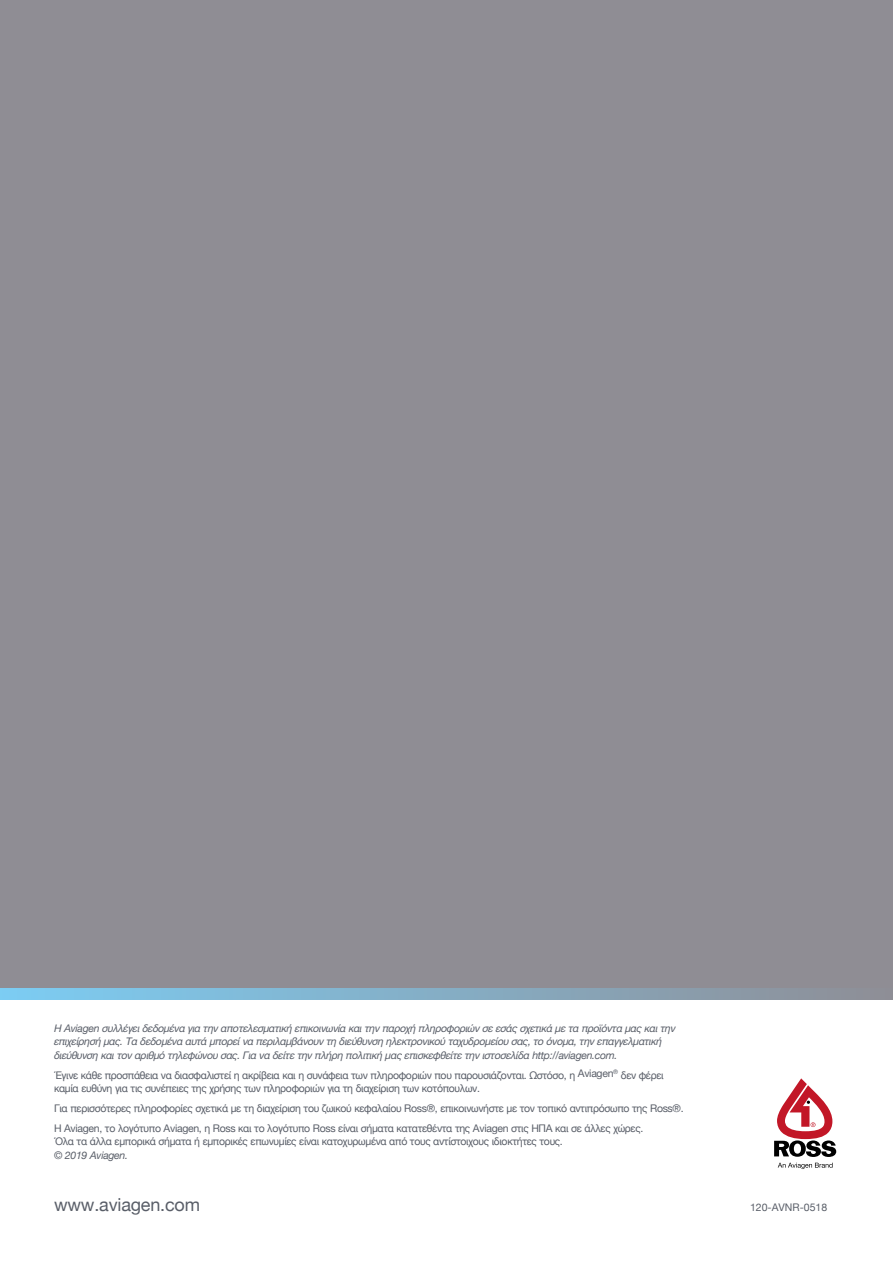
<style>
.page{position:relative;width:893px;height:1263px;background:#fff}
.page>*{position:absolute;margin:0;border:0;box-sizing:border-box;transform-origin:0 0}
.t1{font:18px "Helvetica Neue";letter-spacing:-.01em;color:#595e68}
.t2{font:10.5px/13.5px "Helvetica Neue";letter-spacing:-.03em;color:#595e68}
.t3{font:italic 10.5px/13.5px "Helvetica Neue";letter-spacing:-.03em;color:#595e68}
.t4{font:10.5px "Helvetica Neue";color:#595e68}
</style>
<div class="page">
<div style="left:0;top:0;width:893px;height:1000px;background:#8f8d94"></div>
<svg style="left:0;top:988px;width:809px;height:12px;background:#84b0c8"></svg>
<svg style="left:774px;top:1078px;width:62px;height:79px"></svg>
<svg style="left:778px;top:1163px;width:55px;height:6px"></svg>
<p class="t3" style="left:54px;top:1022px;width:623px">Η Aviagen συλλέγει δεδομένα για την αποτελεσματική επικοινωνία και την παροχή πληροφοριών σε εσάς σχετικά με τα προϊόντα μας και την επιχείρησή μας. Τα δεδομένα αυτά μπορεί να περιλαμβάνουν τη διεύθυνση ηλεκτρονικού ταχυδρομείου σας, το όνομα, την επαγγελματική διεύθυνση και τον αριθμό τηλεφώνου σας. Για να δείτε την πλήρη πολιτική μας επισκεφθείτε την ιστοσελίδα http://aviagen.com.</p>
<p class="t2" style="left:54px;top:1069px;width:611px">Έγινε κάθε προσπάθεια να διασφαλιστεί η ακρίβεια και η συνάφεια των πληροφοριών που παρουσιάζονται. Ωστόσο, η Aviagen<sup>®</sup> δεν φέρει καμία ευθύνη για τις συνέπειες της χρήσης των πληροφοριών για τη διαχείριση των κοτόπουλων.</p>
<p class="t2" style="left:54px;top:1099px;width:631px;line-height:20px">Για περισσότερες πληροφορίες σχετικά με τη διαχείριση του ζωικού κεφαλαίου Ross®, επικοινωνήστε με τον τοπικό αντιπρόσωπο της Ross®.<br>Η Aviagen, το λογότυπο Aviagen, η Ross και το λογότυπο Ross είναι σήματα κατατεθέντα της Aviagen στις ΗΠΑ και σε άλλες χώρες.</p>
<p class="t2" style="left:54px;top:1135px;width:510px">Όλα τα άλλα εμπορικά σήματα ή εμπορικές επωνυμίες είναι κατοχυρωμένα από τους αντίστοιχους ιδιοκτήτες τους.</p>
<p class="t3" style="left:54px;top:1149px;width:76px">© 2019 Aviagen.</p>
<h1 class="t1" style="left:54px;top:1192px;width:148px">www.aviagen.com</h1>
<p class="t4" style="left:750px;top:1200px;width:79px">120-AVNR-0518</p>
</div>
